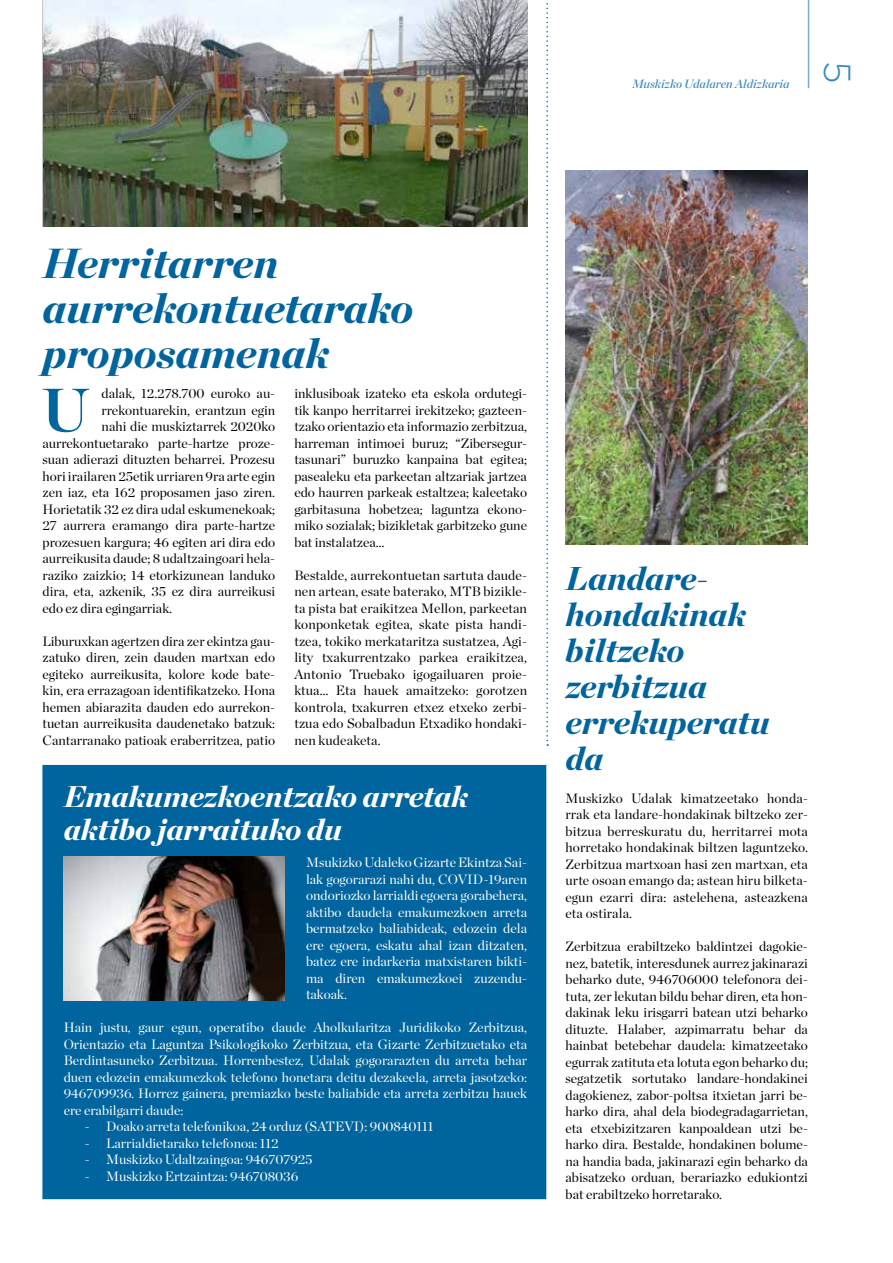
<style>
.page{position:relative;width:893px;height:1263px;background:#fff}
.page>*{position:absolute;margin:0;border:0;box-sizing:border-box;transform-origin:0 0}
.t1{font:700 60.9px "Chronicle Display";color:#00649e}
.t2{font:italic 900 42px/45px "Chronicle Display";color:#00649e}
.t3{font:300 37.5px "Gotham";color:#398abb}
.t4{font:italic 900 33px/36px "Chronicle Display";color:#00649e}
.t5{font:italic 900 30px/33px "Chronicle Display";color:#fff}
.t6{font:13.5px/16.5px "Chronicle Display";color:#000;text-align:justify}
.t7{font:13.5px/16.5px "Chronicle Display";color:#fff;text-align:justify}
.t8{font:italic 12px "Chronicle Display Semi";color:#398abb}
</style>
<div class="page">
<hr style="left:808px;top:0;width:1px;height:88px;background:#7ba8ce">
<img style="left:44px;top:0;width:483px;height:227px">
<svg style="left:546px;top:3px;width:2px;height:743px"></svg>
<img style="left:566px;top:170px;width:242px;height:374px">
<div style="left:42px;top:765px;width:504px;height:434px;background:#00649e"></div>
<img style="left:64px;top:857px;width:221px;height:143px">
<p class="t8" style="left:632px;top:74px;width:159px">Muskizko Udalaren Aldizkaria</p>
<h3 class="t3" style="left:861px;top:61px;width:24px;rotate:90deg">5</h3>
<h2 class="t2" style="left:43px;top:237px;width:372px">Herritarren aurrekontuetarako proposamenak</h2>
<p class="t6" style="left:294px;top:384px;width:234px">inklusiboak izateko eta eskola ordutegi&shy;tik kanpo herritarrei irekitzeko; gazteen&shy;tzako orientazio eta informazio zerbitzua, harreman intimoei buruz; “Zibersegur&shy;tasunari” buruzko kanpaina bat egitea; pasealeku eta parkeetan altzariak jartzea edo haurren parkeak estaltzea; kaleetako garbitasuna hobetzea; laguntza ekono&shy;miko sozialak; bizikletak garbitzeko gune bat instalatzea…</p>
<p class="t6" style="left:294px;top:566px;width:234px">Bestalde, aurrekontuetan sartuta daude&shy;nen artean, esate baterako, MTB bizikle&shy;ta pista bat eraikitzea Mellon, parkeetan konponketak egitea, skate pista handi&shy;tzea, tokiko merkataritza sustatzea, Agi&shy;lity txakurrentzako parkea eraikitzea, Antonio Truebako igogailuaren proie&shy;ktua… Eta hauek amaitzeko: gorotzen kontrola, txakurren etxez etxeko zerbi&shy;tzua edo Sobalbadun Etxadiko hondaki&shy;nen kudeaketa.</p>
<h3 class="t4" style="left:566px;top:557px;width:206px">Landare&shy;hondakinak biltzeko zerbitzua errekuperatu da</h3>
<p class="t6" style="left:566px;top:789px;width:244px">Muskizko Udalak kimatzeetako honda&shy;rrak eta landare-hondakinak biltzeko zer&shy;bitzua berreskuratu du, herritarrei mota horretako hondakinak biltzen laguntzeko.<br>Zerbitzua martxoan hasi zen martxan, eta urte osoan emango da; astean hiru bilketa&shy;egun ezarri dira: astelehena, asteazkena eta ostirala.</p>
<p class="t6" style="left:566px;top:937px;width:244px">Zerbitzua erabiltzeko baldintzei dagokie&shy;nez, batetik, interesdunek aurrez jakinarazi beharko dute, 946706000 telefonora dei&shy;tuta, zer lekutan bildu behar diren, eta hon&shy;dakinak leku irisgarri batean utzi beharko dituzte. Halaber, azpimarratu behar da hainbat betebehar daudela: kimatzeetako egurrak zatituta eta lotuta egon beharko du; segatzetik sortutako landare-hondakinei dagokienez, zabor-poltsa itxietan jarri be&shy;harko dira, ahal dela biodegradagarrietan, eta etxebizitzaren kanpoaldean utzi be&shy;harko dira. Bestalde, hondakinen bolume&shy;na handia bada, jakinarazi egin beharko da abisatzeko orduan, berariazko edukiontzi bat erabiltzeko horretarako.</p>
<h1 class="t1" style="left:41px;top:361px;width:51px">U</h1>
<p class="t6" style="left:102px;top:384px;width:175px">dalak, 12.278.700 euroko au-</p>
<p class="t6" style="left:102px;top:401px;width:175px">rrekontuarekin, erantzun egin</p>
<p class="t6" style="left:102px;top:417px;width:175px">nahi die muskiztarrek 2020ko</p>
<p class="t6" style="left:43px;top:434px;width:234px">aurrekontuetarako parte-hartze proze-</p>
<p class="t6" style="left:43px;top:450px;width:234px">suan adierazi dituzten beharrei. Prozesu</p>
<p class="t6" style="left:43px;top:467px;width:234px">hori irailaren 25etik urriaren 9ra arte egin</p>
<p class="t6" style="left:43px;top:483px;width:234px">zen iaz, eta 162 proposamen jaso ziren.</p>
<p class="t6" style="left:43px;top:500px;width:234px">Horietatik 32 ez dira udal eskumenekoak;</p>
<p class="t6" style="left:43px;top:516px;width:234px">27 aurrera eramango dira parte-hartze</p>
<p class="t6" style="left:43px;top:533px;width:234px">prozesuen kargura; 46 egiten ari dira edo</p>
<p class="t6" style="left:43px;top:549px;width:234px">aurreikusita daude; 8 udaltzaingoari hela-</p>
<p class="t6" style="left:43px;top:566px;width:234px">raziko zaizkio; 14 etorkizunean landuko</p>
<p class="t6" style="left:43px;top:582px;width:234px">dira, eta, azkenik, 35 ez dira aurreikusi</p>
<p class="t6" style="left:43px;top:599px;width:131px">edo ez dira egingarriak.</p>
<p class="t6" style="left:43px;top:632px;width:234px">Liburuxkan agertzen dira zer ekintza gau&shy;zatuko diren, zein dauden martxan edo egiteko aurreikusita, kolore kode bate&shy;kin, era errazagoan identifikatzeko. Hona hemen abiarazita dauden edo aurrekon&shy;tuetan aurreikusita daudenetako batzuk:<br>Cantarranako patioak eraberritzea, patio</p>
<h3 class="t5" style="left:64px;top:777px;width:406px">Emakumezkoentzako arretak aktibo jarraituko du</h3>
<p class="t7" style="left:306px;top:853px;width:223px">Msukizko Udaleko Gizarte Ekintza Sai&shy;lak gogorarazi nahi du, COVID-19aren ondoriozko larrialdi egoera gorabehera, aktibo daudela emakumezkoen arreta bermatzeko baliabideak, edozein dela ere egoera, eskatu ahal izan ditzaten, batez ere indarkeria matxistaren bikti&shy;ma diren emakumezkoei zuzendu&shy;takoak.</p>
<p class="t7" style="left:64px;top:1018px;width:465px">Hain justu, gaur egun, operatibo daude Aholkularitza Juridikoko Zerbitzua, Orientazio eta Laguntza Psikologikoko Zerbitzua, eta Gizarte Zerbitzuetako eta Berdintasuneko Zerbitzua. Horrenbestez, Udalak gogorarazten du arreta behar duen edozein emakumezkok telefono honetara deitu dezakeela, arreta jasotzeko:<br>946709936. Horrez gainera, premiazko beste baliabide eta arreta zerbitzu hauek ere erabilgarri daude:</p>
<p class="t7" style="left:85px;top:1117px;width:350px">- Doako arreta telefonikoa, 24 orduz (SATEVI): 900840111</p>
<p class="t7" style="left:85px;top:1134px;width:195px">- Larrialdietarako telefonoa: 112</p>
<p class="t7" style="left:85px;top:1150px;width:229px">- Muskizko Udaltzaingoa: 946707925</p>
<p class="t7" style="left:85px;top:1167px;width:215px">- Muskizko Ertzaintza: 946708036</p>
</div>
